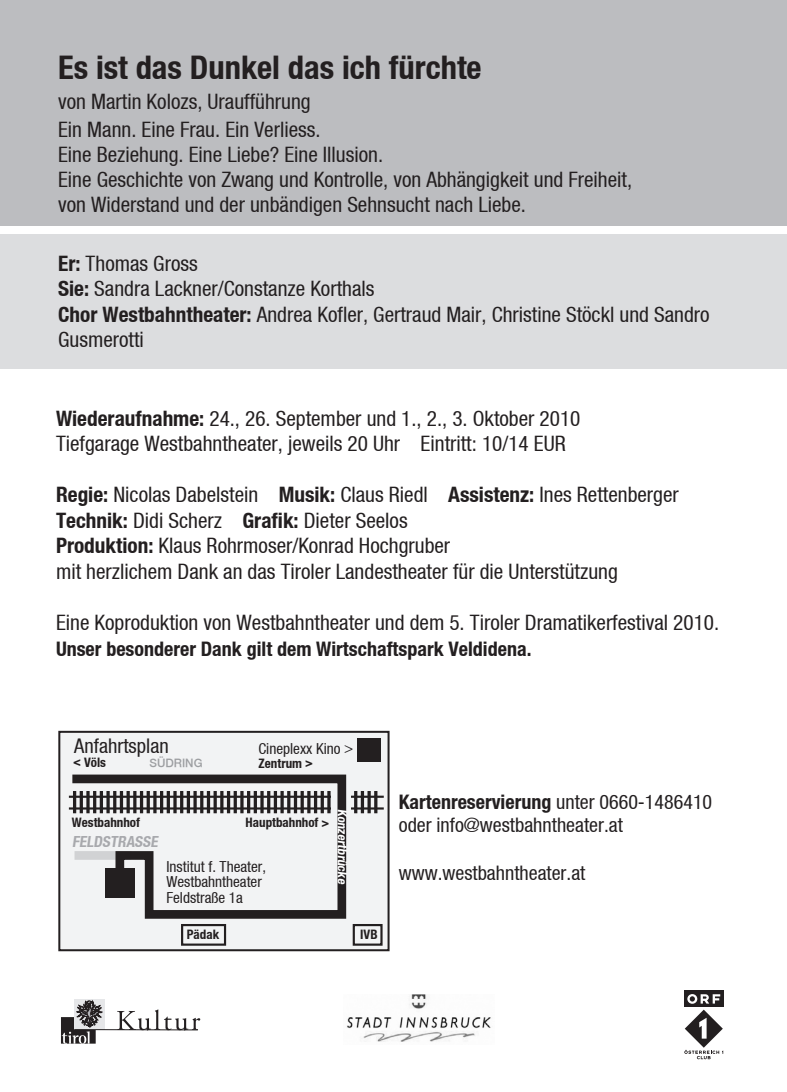
<style>
.page{position:relative;width:787px;height:1092px;background:#fff}
.page>*{position:absolute;margin:0;border:0;box-sizing:border-box;transform-origin:0 0}
.t1{font:32.5px "Helvetica Neue Bold Cond";color:#231f20}
.t2{font:21.25px/25.5px "Helvetica Neue Cond";color:#231f20}
.t3{font:20.25px "Helvetica Neue Cond";color:#231f20}
.t4{font:20px "Helvetica Neue Bold Cond";color:#231f20}
.t5{font:20px "Helvetica Neue Cond";color:#231f20}
.t6{font:15.25px/15.2px "Helvetica Neue Cond";color:#231f20}
.t7{font:15.25px "Helvetica Neue Bold Cond";color:#a8a9ad}
.t8{font:13px "Helvetica Neue Bold Cond";color:#231f20}
.t9{font:13px "Helvetica Neue Bold Cond";color:#fff}
.t10{font:500 11.75px "Helvetica Neue";color:#9d9fa2}
.s1{font-family:"Helvetica Neue Bold Cond"}
.s2{font-family:"Helvetica Neue Cond"}
</style>
<div class="page">
<div style="left:0;top:0;width:787px;height:226px;background:#bcbdc0"></div>
<svg style="left:117px;top:1009px;width:83px;height:20px"></svg>
<div style="left:74px;top:998px;width:31px;height:31px;background:#e6e7e9"></div>
<svg style="left:61px;top:1000px;width:41px;height:43px"></svg>
<hr style="left:74px;top:1029px;width:124px;height:1px;background:#231f20">
<img style="left:347px;top:994px;width:144px;height:48px">
<div style="left:59px;top:731px;width:329px;height:219px;background:#f2f3f4"></div>
<div style="left:58px;top:730px;width:331px;height:221px;border:2px solid #231f20"></div>
<div style="left:357px;top:737px;width:24px;height:24px;background:#231f20"></div>
<hr style="left:69px;top:807px;width:315px;height:2px;background:#231f20">
<hr style="left:69px;top:795px;width:315px;height:2px;background:#231f20">
<hr style="left:354px;top:791px;width:3px;height:22px;background:#231f20">
<hr style="left:361px;top:791px;width:3px;height:22px;background:#231f20">
<svg style="left:367px;top:791px;width:4px;height:22px"></svg>
<hr style="left:374px;top:791px;width:3px;height:22px;background:#231f20">
<div style="left:331px;top:780px;width:20px;height:40px;background:#f2f3f4"></div>
<svg style="left:68px;top:774px;width:279px;height:145px"></svg>
<div style="left:181px;top:923px;width:45px;height:22px;border:2px solid #231f20"></div>
<div style="left:353px;top:923px;width:29px;height:22px;border:2px solid #231f20"></div>
<div style="left:0;top:234px;width:787px;height:134px;background:#dcdddf"></div>
<div style="left:684px;top:990px;width:39px;height:17px;background:#231f20"></div>
<svg style="left:687px;top:994px;width:33px;height:9px"></svg>
<svg style="left:684px;top:1009px;width:39px;height:50px"></svg>
<p class="t1" style="left:58px;top:48px;width:425px">Es ist das Dunkel das ich fürchte</p>
<p class="t2" style="left:58px;top:89px;width:254px">von Martin Kolozs, Uraufführung</p>
<p class="t2" style="left:58px;top:116px;width:264px">Ein Mann. Eine Frau. Ein Verliess.</p>
<p class="t2" style="left:58px;top:141px;width:326px">Eine Beziehung. Eine Liebe? Eine Illusion.</p>
<p class="t2" style="left:58px;top:166px;width:575px">Eine Geschichte von Zwang und Kontrolle, von Abhängigkeit und Freiheit,</p>
<p class="t2" style="left:58px;top:191px;width:469px">von Widerstand und der unbändigen Sehnsucht nach Liebe.</p>
<p class="t2" style="left:58px;top:250px;width:141px"><span class="s1">Er:</span> Thomas Gross</p>
<p class="t2" style="left:58px;top:276px;width:318px"><span class="s1">Sie:</span> Sandra Lackner/Constanze Korthals</p>
<p class="t2" style="left:58px;top:301px;width:653px"><span class="s1">Chor Westbahntheater:</span> Andrea Kofler, Gertraud Mair, Christine Stöckl und Sandro<br>Gusmerotti</p>
<p class="t2" style="left:56px;top:405px;width:526px"><span class="s1">Wiederaufnahme:</span> 24., 26. September und 1., 2., 3. Oktober 2010</p>
<p class="t2" style="left:56px;top:431px;width:511px">Tiefgarage Westbahntheater, jeweils 20 Uhr Eintritt: 10/14 EUR</p>
<p class="t2" style="left:56px;top:482px;width:624px"><span class="s1">Regie:</span> Nicolas Dabelstein <span class="s1">Musik:</span> Claus Riedl <span class="s1">Assistenz:</span> Ines Rettenberger</p>
<p class="t2" style="left:56px;top:507px;width:353px"><span class="s1">Technik:</span> Didi Scherz <span class="s1">Grafik:</span> Dieter Seelos</p>
<p class="t2" style="left:56px;top:533px;width:396px"><span class="s1">Produktion:</span> Klaus Rohrmoser/Konrad Hochgruber</p>
<p class="t2" style="left:56px;top:558px;width:563px">mit herzlichem Dank an das Tiroler Landestheater für die Unterstützung</p>
<p class="t2" style="left:56px;top:609px;width:664px">Eine Koproduktion von Westbahntheater und dem 5. Tiroler Dramatikerfestival 2010.</p>
<p class="t4" style="left:56px;top:636px;width:477px">Unser besonderer Dank gilt dem Wirtschaftspark Veldidena.</p>
<p class="t3" style="left:74px;top:733px;width:96px">Anfahrtsplan</p>
<p class="t6" style="left:258px;top:741px;width:96px">Cineplexx Kino &gt;</p>
<p class="t10" style="left:149px;top:755px;width:54px">SÜDRING</p>
<p class="t8" style="left:73px;top:754px;width:34px">&lt; Völs</p>
<p class="t8" style="left:259px;top:755px;width:56px">Zentrum &gt;</p>
<p class="t9" style="left:350px;top:808px;width:78px;rotate:90deg">Konzertbrücke</p>
<p class="t8" style="left:72px;top:814px;width:70px">Westbahnhof</p>
<p class="t8" style="left:246px;top:814px;width:85px">Hauptbahnhof &gt;</p>
<p class="t7" style="left:72px;top:831px;width:90px">FELDSTRASSE</p>
<p class="t6" style="left:166px;top:858px;width:101px">Institut f. Theater,<br>Westbahntheater<br>Feldstraße 1a</p>
<p class="t8" style="left:187px;top:926px;width:34px">Pädak</p>
<p class="t8" style="left:360px;top:926px;width:19px">IVB</p>
<p class="t4" style="left:399px;top:789px;width:315px">Kartenreservierung <span class="s2">unter 0660-1486410</span></p>
<p class="t5" style="left:399px;top:812px;width:225px">oder info@westbahntheater.at</p>
<p class="t5" style="left:399px;top:860px;width:188px">www.westbahntheater.at</p>
</div>
